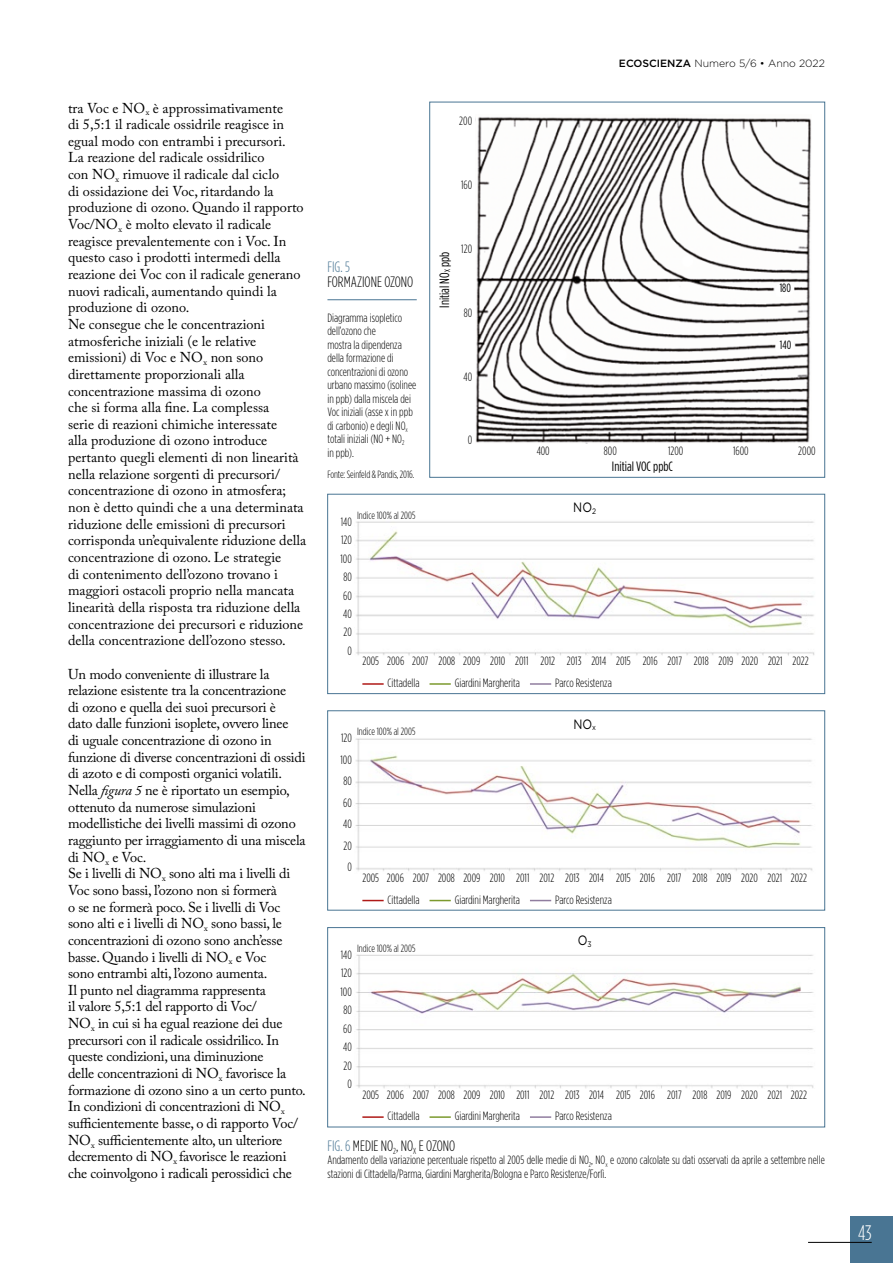
<style>
.page{position:relative;width:893px;height:1263px;background:#fff}
.page>*{position:absolute;margin:0;border:0;box-sizing:border-box;transform-origin:0 0}
.t1{font:300 condensed 21px "Gotham HTF";color:#fff}
.t2{font:300 condensed 15px "Gotham HTF";color:#000}
.t3{font:300 condensed 15px "Gotham HTF";color:#497593}
.t4{font:14.25px/16.6px "Adobe Caslon Pro";letter-spacing:-.005em;color:#000}
.t5{font:condensed 13.5px "Gotham HTF";color:#000}
.t6{font:13.5px "Gotham HTF";color:#000;scale:.85 1}
.t7{font:300 condensed 12px/18.5px "Gotham HTF";color:#000;text-align:center}
.t8{font:condensed 12px "Gotham HTF";color:#000}
.t9{font:300 condensed 10.5px "Gotham HTF";color:#000}
.t10{font:300 10.5px "Gotham HTF";color:#000}
.s1{font-style:italic}
.s2{font-weight:500}
.s3{color:#497593}
</style>
<div class="page">
<div style="left:850px;top:1216px;width:43px;height:47px;background:#497593"></div>
<hr style="left:808px;top:1242px;width:64px;height:1px;background:#000">
<img style="left:475px;top:117px;width:336px;height:327px">
<div style="left:429px;top:102px;width:396px;height:375px;border:1px solid #497593"></div>
<hr style="left:327px;top:299px;width:90px;height:1px;background:#497593">
<img style="left:356px;top:521px;width:459px;height:135px">
<div style="left:327px;top:494px;width:498px;height:200px;border:1px solid #497593"></div>
<img style="left:355px;top:738px;width:458px;height:133px">
<div style="left:327px;top:710px;width:498px;height:200px;border:1px solid #497593"></div>
<img style="left:356px;top:954px;width:458px;height:134px">
<div style="left:327px;top:927px;width:498px;height:200px;border:1px solid #497593"></div>
<hr style="left:362px;top:683px;width:22px;height:2px;background:#af1917">
<hr style="left:429px;top:683px;width:22px;height:2px;background:#7c9a2e">
<hr style="left:530px;top:683px;width:21px;height:2px;background:#907d9f">
<svg style="left:362px;top:900px;width:22px;height:1px"></svg>
<svg style="left:429px;top:900px;width:22px;height:1px"></svg>
<svg style="left:530px;top:900px;width:21px;height:1px"></svg>
<hr style="left:362px;top:1116px;width:22px;height:2px;background:#af1917">
<hr style="left:429px;top:1116px;width:22px;height:2px;background:#7c9a2e">
<hr style="left:530px;top:1116px;width:21px;height:2px;background:#907d9f">
<p class="t4" style="left:68px;top:99px;width:240px">tra Voc e NO<sub>x</sub> è approssimativamente<br>di 5,5:1 il radicale ossidrile reagisce in egual modo con entrambi i precursori.<br>La reazione del radicale ossidrilico<br>con NO<sub>x</sub> rimuove il radicale dal ciclo<br>di ossidazione dei Voc, ritardando la produzione di ozono. Quando il rapporto Voc/NO<sub>x</sub> è molto elevato il radicale reagisce prevalentemente con i Voc. In questo caso i prodotti intermedi della reazione dei Voc con il radicale generano nuovi radicali, aumentando quindi la produzione di ozono.<br>Ne consegue che le concentrazioni atmosferiche iniziali (e le relative emissioni) di Voc e NO<sub>x</sub> non sono direttamente proporzionali alla concentrazione massima di ozono<br>che si forma alla fine. La complessa<br>serie di reazioni chimiche interessate<br>alla produzione di ozono introduce pertanto quegli elementi di non linearità nella relazione sorgenti di precursori/ concentrazione di ozono in atmosfera; non è detto quindi che a una determinata riduzione delle emissioni di precursori corrisponda un’equivalente riduzione della concentrazione di ozono. Le strategie<br>di contenimento dell’ozono trovano i maggiori ostacoli proprio nella mancata linearità della risposta tra riduzione della concentrazione dei precursori e riduzione della concentrazione dell’ozono stesso.</p>
<p class="t4" style="left:68px;top:665px;width:239px">Un modo conveniente di illustrare la relazione esistente tra la concentrazione<br>di ozono e quella dei suoi precursori è<br>dato dalle funzioni isoplete, ovvero linee<br>di uguale concentrazione di ozono in funzione di diverse concentrazioni di ossidi di azoto e di composti organici volatili.<br>Nella <span class="s1">figura 5</span> ne è riportato un esempio, ottenuto da numerose simulazioni modellistiche dei livelli massimi di ozono raggiunto per irraggiamento di una miscela di NO<sub>x</sub> e Voc.<br>Se i livelli di NO<sub>x</sub> sono alti ma i livelli di Voc sono bassi, l’ozono non si formerà<br>o se ne formerà poco. Se i livelli di Voc sono alti e i livelli di NO<sub>x</sub> sono bassi, le concentrazioni di ozono sono anch’esse basse. Quando i livelli di NO<sub>x</sub> e Voc<br>sono entrambi alti, l’ozono aumenta.<br>Il punto nel diagramma rappresenta<br>il valore 5,5:1 del rapporto di Voc/<br>NO<sub>x</sub> in cui si ha egual reazione dei due precursori con il radicale ossidrilico. In queste condizioni, una diminuzione<br>delle concentrazioni di NO<sub>x</sub> favorisce la formazione di ozono sino a un certo punto.<br>In condizioni di concentrazioni di NO<sub>x </sub>sufficientemente basse, o di rapporto Voc/ NO<sub>x</sub> sufficientemente alto, un ulteriore decremento di NO<sub>x</sub> favorisce le reazioni che coinvolgono i radicali perossidici che</p>
<p class="t3" style="left:327px;top:259px;width:24px">FIG. 5</p>
<p class="t2" style="left:327px;top:274px;width:87px">FORMAZIONE OZONO</p>
<p class="t7" style="left:327px;top:310px;width:90px;line-height:13.5px;text-align:left">Diagramma isopletico dell’ozono che<br>mostra la dipendenza della formazione di concentrazioni di ozono urbano massimo (isolinee in ppb) dalla miscela dei<br>Voc iniziali (asse x in ppb di carbonio) e degli NO<sub>x </sub>totali iniziali (NO + NO<sub>2<br></sub>in ppb).</p>
<p class="t9" style="left:327px;top:468px;width:88px">Fonte: Seinfeld &amp; Pandis, 2016.</p>
<p class="t7" style="left:459px;top:112px;width:14px">200</p>
<p class="t7" style="left:461px;top:176px;width:13px">160</p>
<p class="t5" style="left:437px;top:308px;width:57px;rotate:-90deg">Initial NO<sub>X</sub> ppb</p>
<p class="t7" style="left:461px;top:239px;width:12px">120</p>
<p class="t7" style="left:464px;top:303px;width:10px">80</p>
<p class="t7" style="left:464px;top:367px;width:10px">40</p>
<p class="t7" style="left:468px;top:431px;width:6px">0</p>
<p class="t10" style="left:619px;top:57px;width:208px"><span class="s2">ECOSCIENZA</span> Numero 5/6 • Anno 2022</p>
<p class="t8" style="left:780px;top:281px;width:13px">180</p>
<p class="t8" style="left:780px;top:338px;width:13px">140</p>
<p class="t7" style="left:537px;top:441px;width:15px">400</p>
<p class="t7" style="left:604px;top:441px;width:14px">800</p>
<p class="t7" style="left:668px;top:441px;width:17px">1200</p>
<p class="t7" style="left:733px;top:441px;width:17px">1600</p>
<p class="t7" style="left:798px;top:441px;width:19px">2000</p>
<p class="t5" style="left:612px;top:459px;width:63px">Initial VOC ppbC</p>
<p class="t6" style="left:573px;top:500px;width:28px">NO<sub>2</sub></p>
<p class="t9" style="left:357px;top:510px;width:60px">Indice 100% al 2005</p>
<p class="t7" style="left:340px;top:512px;width:13px">140<br>120<br>100<br>80<br>60<br>40<br>20<br>0</p>
<p class="t7" style="left:362px;top:651px;width:448px">2005 2006 2007 2008 2009 2010 2011 2012 2013 2014 2015 2016 2017 2018 2019 2020 2021 2022</p>
<p class="t7" style="left:388px;top:673px;width:34px">Cittadella</p>
<p class="t7" style="left:455px;top:673px;width:67px">Giardini Margherita</p>
<p class="t7" style="left:555px;top:673px;width:58px">Parco Resistenza</p>
<p class="t6" style="left:573px;top:717px;width:28px">NO<sub>x</sub></p>
<p class="t9" style="left:357px;top:726px;width:60px">Indice 100% al 2005</p>
<p class="t7" style="left:340px;top:727px;width:13px;line-height:21.5px">120<br>100<br>80<br>60<br>40<br>20<br>0</p>
<p class="t7" style="left:362px;top:868px;width:446px">2005 2006 2007 2008 2009 2010 2011 2012 2013 2014 2015 2016 2017 2018 2019 2020 2021 2022</p>
<p class="t7" style="left:388px;top:890px;width:34px">Cittadella</p>
<p class="t7" style="left:455px;top:890px;width:67px">Giardini Margherita</p>
<p class="t7" style="left:555px;top:890px;width:58px">Parco Resistenza</p>
<p class="t9" style="left:357px;top:943px;width:60px">Indice 100% al 2005</p>
<p class="t7" style="left:340px;top:945px;width:13px">140<br>120<br>100<br>80<br>60<br>40<br>20<br>0</p>
<p class="t6" style="left:578px;top:933px;width:18px">O<sub>3</sub></p>
<p class="t7" style="left:362px;top:1086px;width:446px">2005 2006 2007 2008 2009 2010 2011 2012 2013 2014 2015 2016 2017 2018 2019 2020 2021 2022</p>
<p class="t7" style="left:388px;top:1106px;width:34px">Cittadella</p>
<p class="t7" style="left:455px;top:1106px;width:67px">Giardini Margherita</p>
<p class="t7" style="left:555px;top:1106px;width:58px">Parco Resistenza</p>
<p class="t2" style="left:327px;top:1138px;width:129px"><span class="s3">FIG. 6</span> MEDIE NO<sub>2</sub>, NO<sub>X</sub> E OZONO</p>
<p class="t7" style="left:327px;top:1153px;width:499px;line-height:13.5px;text-align:left">Andamento della variazione percentuale rispetto al 2005 delle medie di NO<sub>2</sub>, NO<sub>x</sub> e ozono calcolate su dati osservati da aprile a settembre nelle stazioni di Cittadella/Parma, Giardini Margherita/Bologna e Parco Resistenze/Forlì.</p>
<h1 class="t1" style="left:858px;top:1221px;width:15px">43</h1>
</div>
